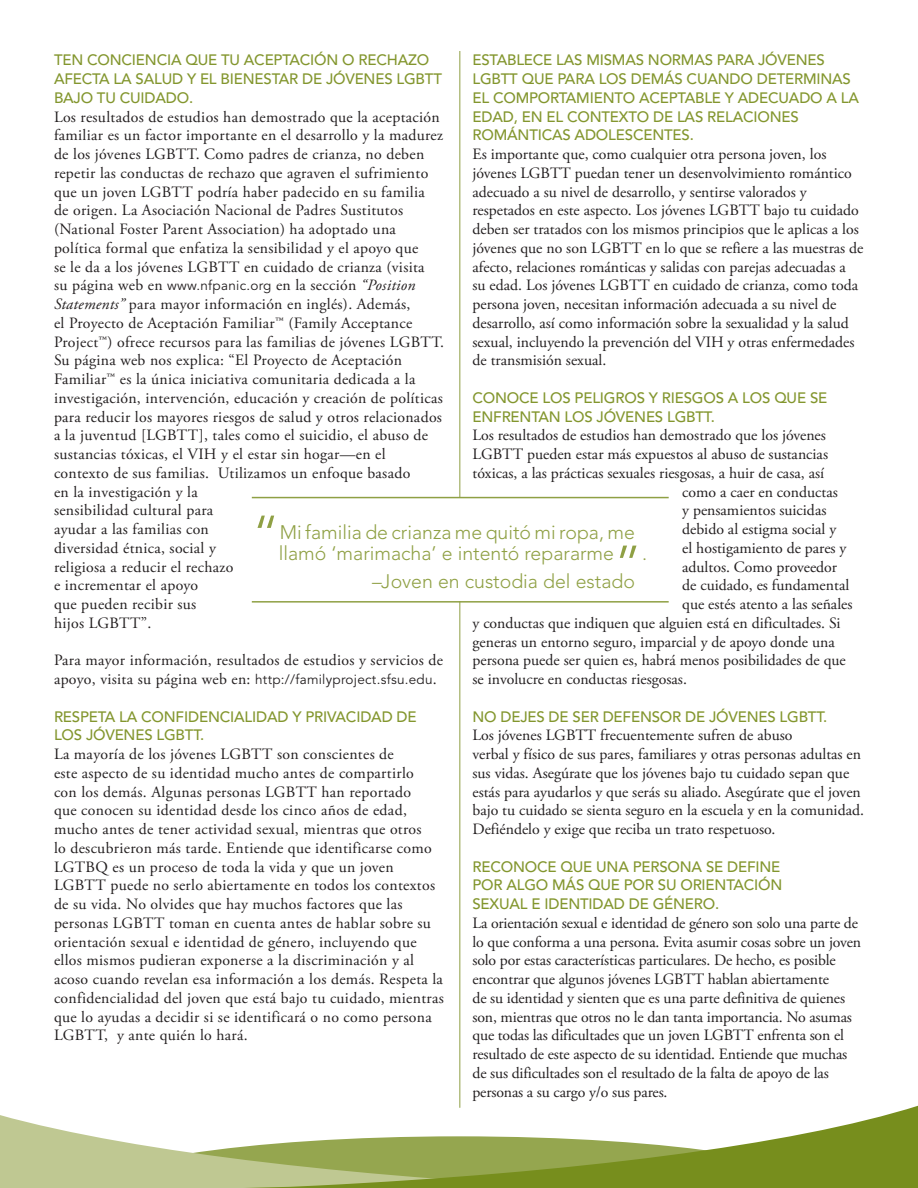
<style>
.page{position:relative;width:918px;height:1188px;background:#fff}
.page>*{position:absolute;margin:0;border:0;box-sizing:border-box;transform-origin:0 0}
.QU1_-_Quote_1st_Para{font:300 54px "Avenir LT Std";color:#8fa044}
.QU1_-_Quote_1st_Para-2{font:300 19.5px/21px "Avenir LT Std";color:#8fa044}
.QB_-_Quote_Byline{font:300 19.5px "Avenir LT Std";color:#8fa044}
.NO_-_Normal{font:15.75px/18.8px "Adobe Garamond Pro";letter-spacing:.02em;color:#231f20}
.NO_-_Normal-2{font:15.75px/18.8px "Adobe Garamond Pro";color:#231f20}
.H2_-_Heading_2{font:500 15px/18.8px "Avenir LT Std";letter-spacing:-.01em;color:#83962e}
.NO_-_Normal-3{font:13.5px "Avenir LT Std";letter-spacing:.02em;color:#231f20}
.s1{font-family:"Avenir LT Std";font-size:13.5px}
.s2{font-style:italic}
.s3{font-family:"Adobe Garamond Pro";font-size:15.75px}
</style>
<div class="page">
<svg style="left:0;top:1115px;width:211px;height:73px;fill:#bfc892"></svg>
<hr style="left:459px;top:51px;width:2px;height:1057px;background:#b4bf82">
<svg style="left:211px;top:1106px;width:707px;height:82px"></svg>
<div style="left:252px;top:498px;width:417px;height:103px;background:#fff"></div>
<hr style="left:252px;top:497px;width:417px;height:1px;background:#8fa044">
<hr style="left:252px;top:601px;width:417px;height:2px;background:#8fa044">
<p class="H2_-_Heading_2" style="left:54px;top:51px;width:389px">TEN CONCIENCIA QUE TU ACEPTACIÓN O RECHAZO<br>AFECTA LA SALUD Y EL BIENESTAR DE JÓVENES LGBTT<br>BAJO TU CUIDADO.</p>
<p class="NO_-_Normal" style="left:54px;top:108px;width:392px">Los resultados de estudios han demostrado que la aceptación familiar es un factor importante en el desarrollo y la madurez de los jóvenes LGBTT. Como padres de crianza, no deben repetir las conductas de rechazo que agraven el sufrimiento que un joven LGBTT podría haber padecido en su familia<br>de origen. La Asociación Nacional de Padres Sustitutos (National Foster Parent Association) ha adoptado una política formal que enfatiza la sensibilidad y el apoyo que<br>se le da a los jóvenes LGBTT en cuidado de crianza (visita<br>su página web en <span class="s1">www.nfpanic.org</span> en la sección <span class="s2">“Position Statements”</span> para mayor información en inglés). Además,<br>el Proyecto de Aceptación Familiar™ (Family Acceptance Project™) ofrece recursos para las familias de jóvenes LGBTT.<br>Su página web nos explica: “El Proyecto de Aceptación Familiar™ es la única iniciativa comunitaria dedicada a la investigación, intervención, educación y creación de políticas para reducir los mayores riesgos de salud y otros relacionados a la juventud [LGBTT], tales como el suicidio, el abuso de sustancias tóxicas, el VIH y el estar sin hogar—en el contexto de sus familias. Utilizamos un enfoque basado<br>en la investigación y la<br>sensibilidad cultural para<br>ayudar a las familias con<br>diversidad étnica, social y<br>religiosa a reducir el rechazo<br>e incrementar el apoyo<br>que pueden recibir sus<br>hijos LGBTT”.</p>
<p class="NO_-_Normal" style="left:54px;top:652px;width:391px">Para mayor información, resultados de estudios y servicios de</p>
<p class="NO_-_Normal-3" style="left:54px;top:672px;width:384px"><span class="s3">apoyo, visita su página web en:</span> http://familyproject.sfsu.edu<span class="s3">.</span></p>
<p class="H2_-_Heading_2" style="left:54px;top:707px;width:364px">RESPETA LA CONFIDENCIALIDAD Y PRIVACIDAD DE<br>LOS JÓVENES LGBTT.</p>
<p class="NO_-_Normal" style="left:54px;top:745px;width:391px">La mayoría de los jóvenes LGBTT son conscientes de<br>este aspecto de su identidad mucho antes de compartirlo<br>con los demás. Algunas personas LGBTT han reportado<br>que conocen su identidad desde los cinco años de edad, mucho antes de tener actividad sexual, mientras que otros<br>lo descubrieron más tarde. Entiende que identificarse como LGTBQ es un proceso de toda la vida y que un joven LGBTT puede no serlo abiertamente en todos los contextos de su vida. No olvides que hay muchos factores que las personas LGBTT toman en cuenta antes de hablar sobre su orientación sexual e identidad de género, incluyendo que ellos mismos pudieran exponerse a la discriminación y al acoso cuando revelan esa información a los demás. Respeta la confidencialidad del joven que está bajo tu cuidado, mientras que lo ayudas a decidir si se identificará o no como persona LGBTT, y ante quién lo hará.</p>
<p class="H2_-_Heading_2" style="left:472px;top:51px;width:388px">ESTABLECE LAS MISMAS NORMAS PARA JÓVENES LGBTT QUE PARA LOS DEMÁS CUANDO DETERMINAS EL COMPORTAMIENTO ACEPTABLE Y ADECUADO A LA EDAD, EN EL CONTEXTO DE LAS RELACIONES ROMÁNTICAS ADOLESCENTES.</p>
<p class="NO_-_Normal-2" style="left:472px;top:145px;width:393px">Es importante que, como cualquier otra persona joven, los jóvenes LGBTT puedan tener un desenvolvimiento romántico adecuado a su nivel de desarrollo, y sentirse valorados y respetados en este aspecto. Los jóvenes LGBTT bajo tu cuidado deben ser tratados con los mismos principios que le aplicas a los jóvenes que no son LGBTT en lo que se refiere a las muestras de afecto, relaciones románticas y salidas con parejas adecuadas a<br>su edad. Los jóvenes LGBTT en cuidado de crianza, como toda persona joven, necesitan información adecuada a su nivel de desarrollo, así como información sobre la sexualidad y la salud sexual, incluyendo la prevención del VIH y otras enfermedades de transmisión sexual.</p>
<p class="H2_-_Heading_2" style="left:472px;top:389px;width:356px">CONOCE LOS PELIGROS Y RIESGOS A LOS QUE SE<br>ENFRENTAN LOS JÓVENES LGBTT.</p>
<p class="NO_-_Normal-2" style="left:472px;top:427px;width:355px">Los resultados de estudios han demostrado que los jóvenes</p>
<p class="NO_-_Normal-2" style="left:472px;top:445px;width:357px">LGBTT pueden estar más expuestos al abuso de sustancias</p>
<p class="NO_-_Normal-2" style="left:472px;top:464px;width:353px">tóxicas, a las prácticas sexuales riesgosas, a huir de casa, así</p>
<p class="NO_-_Normal-2" style="left:682px;top:483px;width:157px">como a caer en conductas</p>
<p class="NO_-_Normal-2" style="left:682px;top:502px;width:146px">y pensamientos suicidas</p>
<p class="NO_-_Normal-2" style="left:682px;top:520px;width:156px">debido al estigma social y</p>
<p class="NO_-_Normal-2" style="left:682px;top:539px;width:166px">el hostigamiento de pares y</p>
<p class="NO_-_Normal-2" style="left:682px;top:558px;width:156px">adultos. Como proveedor</p>
<p class="NO_-_Normal-2" style="left:682px;top:577px;width:169px">de cuidado, es fundamental</p>
<p class="NO_-_Normal-2" style="left:682px;top:595px;width:172px">que estés atento a las señales</p>
<p class="NO_-_Normal-2" style="left:472px;top:614px;width:370px">y conductas que indiquen que alguien está en dificultades. Si</p>
<p class="NO_-_Normal-2" style="left:472px;top:633px;width:364px">generas un entorno seguro, imparcial y de apoyo donde una</p>
<p class="NO_-_Normal-2" style="left:472px;top:652px;width:375px">persona puede ser quien es, habrá menos posibilidades de que</p>
<p class="NO_-_Normal-2" style="left:472px;top:670px;width:216px">se involucre en conductas riesgosas.</p>
<p class="H2_-_Heading_2" style="left:472px;top:707px;width:356px">NO DEJES DE SER DEFENSOR DE JÓVENES LGBTT.</p>
<p class="NO_-_Normal-2" style="left:472px;top:727px;width:393px">Los jóvenes LGBTT frecuentemente sufren de abuso<br>verbal y físico de sus pares, familiares y otras personas adultas en sus vidas. Asegúrate que los jóvenes bajo tu cuidado sepan que estás para ayudarlos y que serás su aliado. Asegúrate que el joven bajo tu cuidado se sienta seguro en la escuela y en la comunidad.<br>Defiéndelo y exige que reciba un trato respetuoso.</p>
<p class="H2_-_Heading_2" style="left:472px;top:857px;width:311px">RECONOCE QUE UNA PERSONA SE DEFINE<br>POR ALGO MÁS QUE POR SU ORIENTACIÓN<br>SEXUAL E IDENTIDAD DE GÉNERO.</p>
<p class="NO_-_Normal-2" style="left:472px;top:914px;width:390px">La orientación sexual e identidad de género son solo una parte de lo que conforma a una persona. Evita asumir cosas sobre un joven solo por estas características particulares. De hecho, es posible encontrar que algunos jóvenes LGBTT hablan abiertamente<br>de su identidad y sienten que es una parte definitiva de quienes son, mientras que otros no le dan tanta importancia. No asumas que todas las dificultades que un joven LGBTT enfrenta son el resultado de este aspecto de su identidad. Entiende que muchas de sus dificultades son el resultado de la falta de apoyo de las personas a su cargo y/o sus pares.</p>
<p class="QU1_-_Quote_1st_Para" style="left:252px;top:503px;width:30px">“</p>
<p class="QU1_-_Quote_1st_Para-2" style="left:279px;top:522px;width:358px">Mi familia de crianza me quitó mi ropa, me llamó ‘marimacha’ e intentó repararme</p>
<p class="QU1_-_Quote_1st_Para" style="left:614px;top:533px;width:30px">”</p>
<p class="QU1_-_Quote_1st_Para-2" style="left:642px;top:543px;width:7px">.</p>
<p class="QB_-_Quote_Byline" style="left:372px;top:569px;width:265px"><span class="s2">–</span>Joven en custodia del estado</p>
</div>
